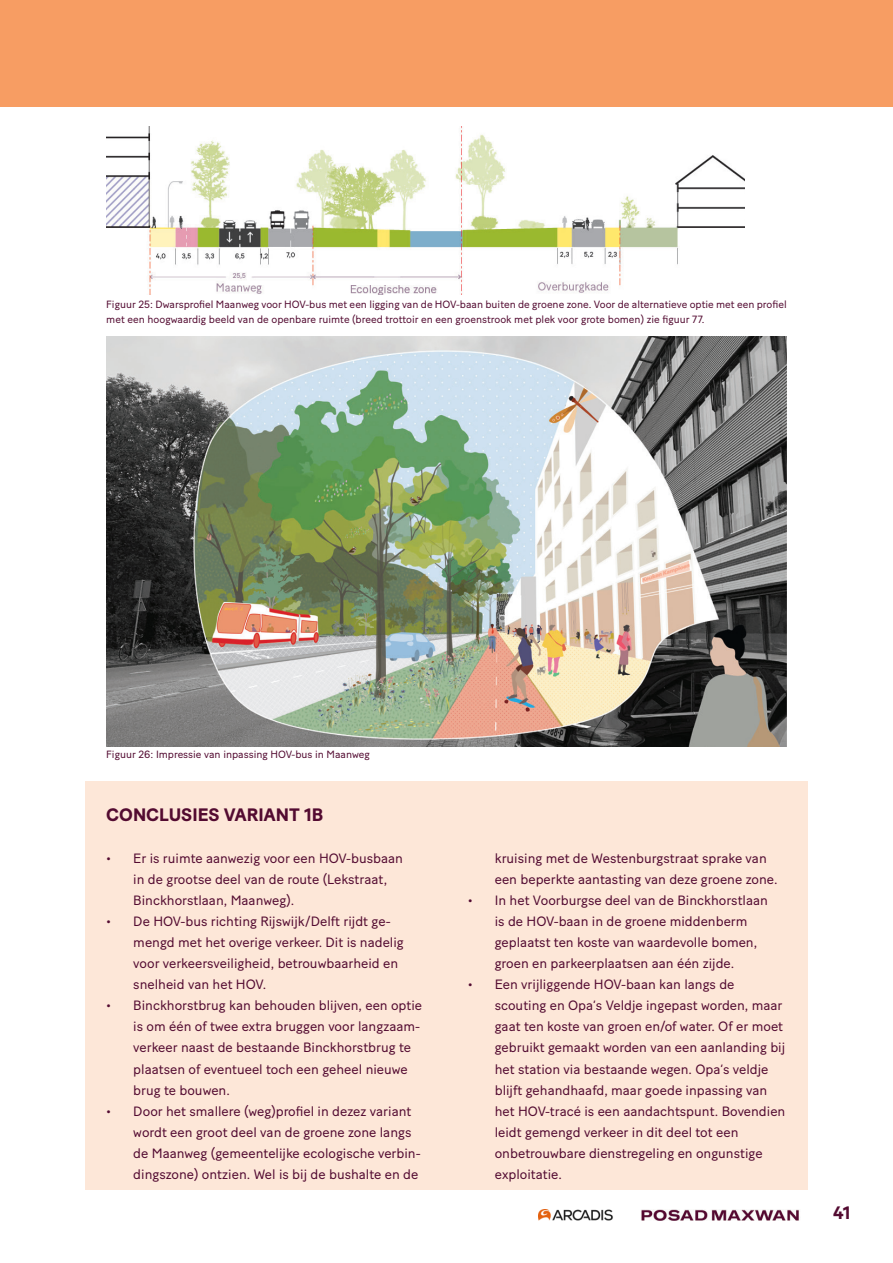
<style>
.page{position:relative;width:893px;height:1263px;background:#fff}
.page>*{position:absolute;margin:0;border:0;box-sizing:border-box;transform-origin:0 0}
.text_baton_9pt_reg{font:700 18px "Baton Turbo";color:#530b31}
.t1{font:13.5px/21px "Baton Turbo";color:#530b31}
.t2{font:13.5px/21px "Baton Turbo";color:#520a31}
.t3{font:10.5px/15px "Baton Turbo";color:#530b31}
.s1{color:#520a31}
</style>
<div class="page">
<img style="left:106px;top:337px;width:681px;height:409px">
<div style="left:0;top:0;width:893px;height:106px;background:#f79d63"></div>
<img style="left:106px;top:126px;width:638px;height:169px">
<img style="left:641px;top:1209px;width:158px;height:12px">
<img style="left:539px;top:1209px;width:74px;height:12px">
<div style="left:85px;top:781px;width:723px;height:409px;background:#fde7d8"></div>
<p class="t3" style="left:106px;top:296px;width:682px">Figuur 25: Dwarsprofiel Maanweg voor HOV-bus met een ligging van de HOV-baan buiten de groene zone. Voor de alternatieve optie met een profiel met een hoogwaardig beeld van de openbare ruimte (breed trottoir en een groenstrook met plek voor grote bomen) zie figuur 77.</p>
<p class="t3" style="left:106px;top:746px;width:265px">Figuur 26: Impressie van inpassing HOV-bus in Maanweg</p>
<p class="text_baton_9pt_reg" style="left:106px;top:801px;width:218px">CONCLUSIES VARIANT 1B</p>
<p class="t1" style="left:133px;top:846px;width:271px;text-indent:-27px">• Er is ruimte aanwezig voor een HOV-busbaan in de grootse deel van de route (Lekstraat,<br>Binckhorstlaan, Maanweg).</p>
<p class="t1" style="left:133px;top:910px;width:272px;text-indent:-27px">• De HOV-bus richting Rijswijk/Delft rijdt ge&shy;mengd met het overige verkeer. Dit is nadelig voor verkeersveiligheid, betrouwbaarheid en snelheid van het HOV.</p>
<p class="t1" style="left:133px;top:994px;width:290px;text-indent:-27px">• Binckhorstbrug kan behouden blijven, een optie is om één of twee extra bruggen voor langzaam&shy;verkeer naast de bestaande Binckhorstbrug te plaatsen of eventueel toch een geheel nieuwe brug te bouwen.</p>
<p class="t2" style="left:133px;top:1099px;width:289px;text-indent:-27px">• Door het smallere (weg)profiel in dezez variant wordt een groot deel van de groene zone langs de Maanweg (gemeentelijke ecologische verbin&shy;dingszone) ontzien. Wel is bij de bushalte en de</p>
<p class="t2" style="left:495px;top:846px;width:284px">kruising met de Westenburgstraat sprake van een beperkte aantasting van deze groene zone.</p>
<p class="t2" style="left:495px;top:888px;width:275px;text-indent:-27px">• In het Voorburgse deel van de Binckhorstlaan is de HOV-baan in de groene middenberm geplaatst ten koste van waardevolle bomen, groen en parkeerplaatsen aan één zijde.</p>
<p class="t1" style="left:495px;top:973px;width:292px;text-indent:-27px">• Een vrijliggende HOV-baan kan langs de scouting en Opa’s Veldje ingepast worden, maar gaat ten koste van groen en/of water. Of er moet gebruikt gemaakt worden van een aanlanding bij het station via bestaande wegen. Opa’s veldje blijft gehandhaafd, maar goede inpassing van het HOV-tracé is een aandachtspunt. <span class="s1">Bovendien leidt gemengd verkeer in dit deel tot een onbetrouwbare dienstregeling en ongunstige exploitatie.</span></p>
<h1 class="text_baton_9pt_reg" style="left:833px;top:1199px;width:19px">41</h1>
</div>
